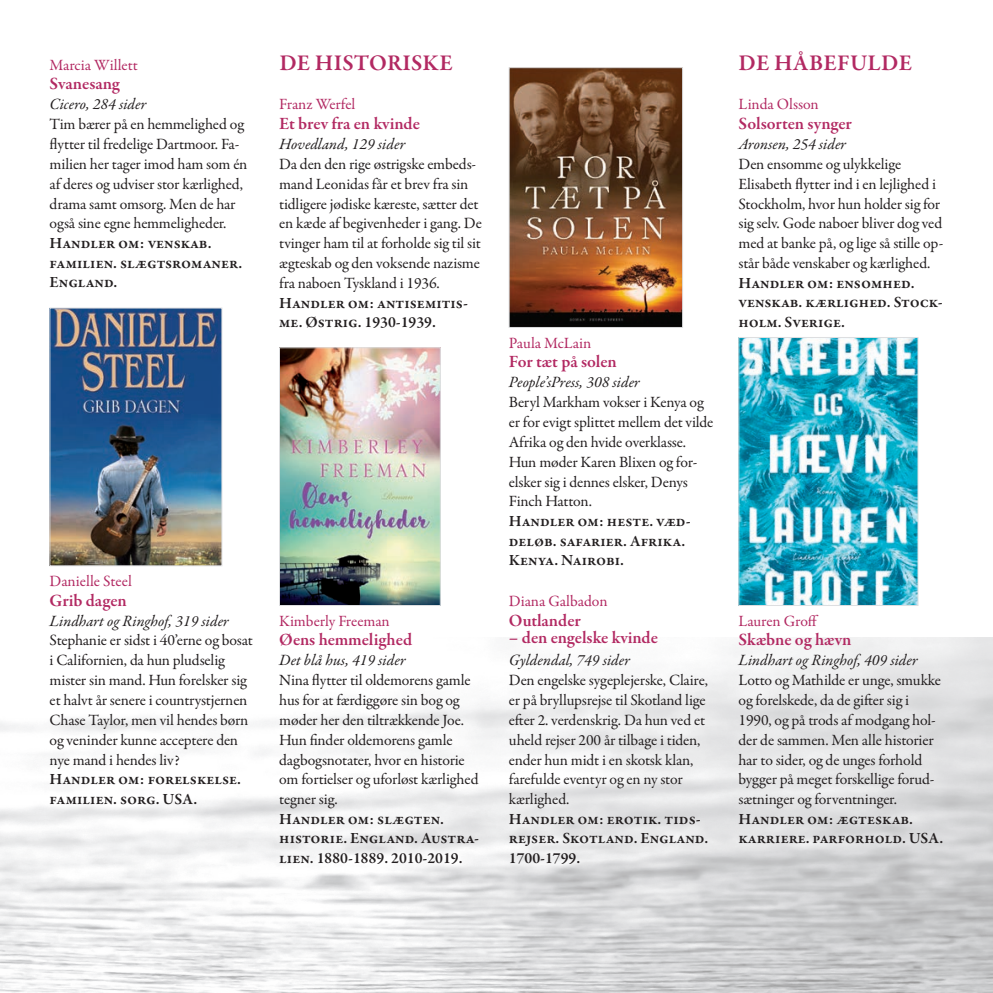
<style>
.page{position:relative;width:993px;height:993px;background:#fff}
.page>*{position:absolute;margin:0;border:0;box-sizing:border-box;transform-origin:0 0}
.t1{font:600 22.75px "Garamond Premr Pro";letter-spacing:.105em;color:#b22962}
.t2{font:600 17.5px "Garamond Premr Pro";color:#b22962}
.t3{font:15.75px/19.8px "Garamond Premr Pro";letter-spacing:-.01em;color:#231f20}
.t4{font:600 15.75px/19.2px "Garamond Premr Pro";color:#231f20}
.t5{font:italic 15.75px "Garamond Premr Pro";color:#231f20}
.t6{font:15.75px "Garamond Premr Pro";color:#b22962}
</style>
<div class="page">
<img style="left:52px;top:310px;width:168px;height:254px">
<img style="left:281px;top:349px;width:157px;height:254px">
<div style="left:279px;top:347px;width:161px;height:258px;border:1px solid #dddee0"></div>
<img style="left:510px;top:69px;width:170px;height:256px">
<div style="left:508px;top:67px;width:174px;height:260px;border:1px solid #dddee0"></div>
<img style="left:740px;top:339px;width:175px;height:264px">
<div style="left:738px;top:337px;width:179px;height:268px;border:1px solid #dddee0"></div>
<p class="t6" style="left:50px;top:55px;width:90px">Marcia Willett</p>
<p class="t2" style="left:50px;top:73px;width:72px">Svanesang</p>
<p class="t5" style="left:50px;top:94px;width:98px">Cicero, 284 sider</p>
<p class="t3" style="left:50px;top:115px;width:199px">Tim bærer på en hemmelighed og flytter til fredelige Dartmoor. Fa&shy;milien her tager imod ham som én af deres og udviser stor kærlighed, drama samt omsorg. Men de har også sine egne hemmeligheder.</p>
<p class="t4" style="left:50px;top:234px;width:194px">Handler om: venskab. familien. slægtsromaner.<br>England.</p>
<h1 class="t1" style="left:279px;top:49px;width:175px">De historiske</h1>
<p class="t6" style="left:279px;top:95px;width:78px">Franz Werfel</p>
<p class="t2" style="left:279px;top:113px;width:142px">Et brev fra en kvinde</p>
<p class="t5" style="left:279px;top:134px;width:127px">Hovedland, 129 sider</p>
<p class="t3" style="left:279px;top:154px;width:204px">Da den den rige østrigske embeds&shy;mand Leonidas får et brev fra sin tidligere jødiske kæreste, sætter det en kæde af begivenheder i gang. De tvinger ham til at forholde sig til sit ægteskab og den voksende nazisme fra naboen Tyskland i 1936.</p>
<p class="t4" style="left:279px;top:293px;width:190px">Handler om: antisemitis&shy;me. Østrig. 1930-1939.</p>
<p class="t6" style="left:50px;top:571px;width:84px">Danielle Steel</p>
<p class="t2" style="left:50px;top:589px;width:79px">Grib dagen</p>
<p class="t5" style="left:50px;top:610px;width:181px">Lindhart og Ringhof, 319 sider</p>
<p class="t3" style="left:50px;top:630px;width:204px">Stephanie er sidst i 40’erne og bosat i Californien, da hun pludselig mister sin mand. Hun forelsker sig et halvt år senere i countrystjernen<br>Chase Taylor, men vil hendes børn og veninder kunne acceptere den nye mand i hendes liv?</p>
<p class="t4" style="left:50px;top:770px;width:193px">Handler om: forelskelse. familien. sorg. USA.</p>
<p class="t6" style="left:279px;top:611px;width:112px">Kimberly Freeman</p>
<p class="t2" style="left:279px;top:629px;width:134px">Øens hemmelighed</p>
<p class="t5" style="left:279px;top:650px;width:128px">Det blå hus, 419 sider</p>
<p class="t3" style="left:279px;top:670px;width:201px">Nina flytter til oldemorens gamle hus for at færdiggøre sin bog og møder her den tiltrækkende Joe.<br>Hun finder oldemorens gamle dagbogsnotater, hvor en historie om fortielser og uforløst kærlighed tegner sig.</p>
<p class="t4" style="left:279px;top:809px;width:201px">Handler om: slægten. historie. England. Austra&shy;lien. 1880-1889. 2010-2019.</p>
<p class="t6" style="left:508px;top:333px;width:84px">Paula McLain</p>
<p class="t2" style="left:508px;top:351px;width:109px">For tæt på solen</p>
<p class="t5" style="left:508px;top:372px;width:132px">People’sPress, 308 sider</p>
<p class="t3" style="left:508px;top:392px;width:206px">Beryl Markham vokser i Kenya og er for evigt splittet mellem det vilde<br>Afrika og den hvide overklasse.<br>Hun møder Karen Blixen og for&shy;elsker sig i dennes elsker, Denys<br>Finch Hatton.</p>
<p class="t4" style="left:508px;top:512px;width:183px">Handler om: heste. væd&shy;deløb. safarier. Afrika.<br>Kenya. Nairobi.</p>
<p class="t6" style="left:508px;top:591px;width:100px">Diana Galbadon</p>
<p class="t2" style="left:508px;top:609px;width:73px">Outlander</p>
<p class="t2" style="left:508px;top:626px;width:151px">– den engelske kvinde</p>
<p class="t5" style="left:508px;top:650px;width:123px">Gyldendal, 749 sider</p>
<p class="t3" style="left:508px;top:670px;width:200px">Den engelske sygeplejerske, Claire, er på bryllupsrejse til Skotland lige efter 2. verdenskrig. Da hun ved et uheld rejser 200 år tilbage i tiden, ender hun midt i en skotsk klan, farefulde eventyr og en ny stor kærlighed.</p>
<p class="t4" style="left:508px;top:809px;width:201px">Handler om: erotik. tids&shy;rejser. Skotland. England.<br>1700-1799.</p>
<h1 class="t1" style="left:738px;top:49px;width:175px">De håbefulde</h1>
<p class="t6" style="left:738px;top:95px;width:82px">Linda Olsson</p>
<p class="t2" style="left:738px;top:113px;width:115px">Solsorten synger</p>
<p class="t5" style="left:738px;top:134px;width:109px">Aronsen, 254 sider</p>
<p class="t3" style="left:738px;top:154px;width:206px">Den ensomme og ulykkelige Elisabeth flytter ind i en lejlighed i Stockholm, hvor hun holder sig for sig selv. Gode naboer bliver dog ved med at banke på, og lige så stille op&shy;står både venskaber og kærlighed.</p>
<p class="t4" style="left:738px;top:273px;width:206px">Handler om: ensomhed. venskab. kærlighed. Stock&shy;holm. Sverige.</p>
<p class="t6" style="left:738px;top:611px;width:82px">Lauren Groff</p>
<p class="t2" style="left:738px;top:629px;width:114px">Skæbne og hævn</p>
<p class="t5" style="left:738px;top:650px;width:181px">Lindhart og Ringhof, 409 sider</p>
<p class="t3" style="left:738px;top:670px;width:204px">Lotto og Mathilde er unge, smukke og forelskede, da de gifter sig i<br>1990, og på trods af modgang hol&shy;der de sammen. Men alle historier har to sider, og de unges forhold bygger på meget forskellige forud&shy;sætninger og forventninger.</p>
<p class="t4" style="left:738px;top:809px;width:206px">Handler om: ægteskab. karriere. parforhold. USA.</p>
</div>
